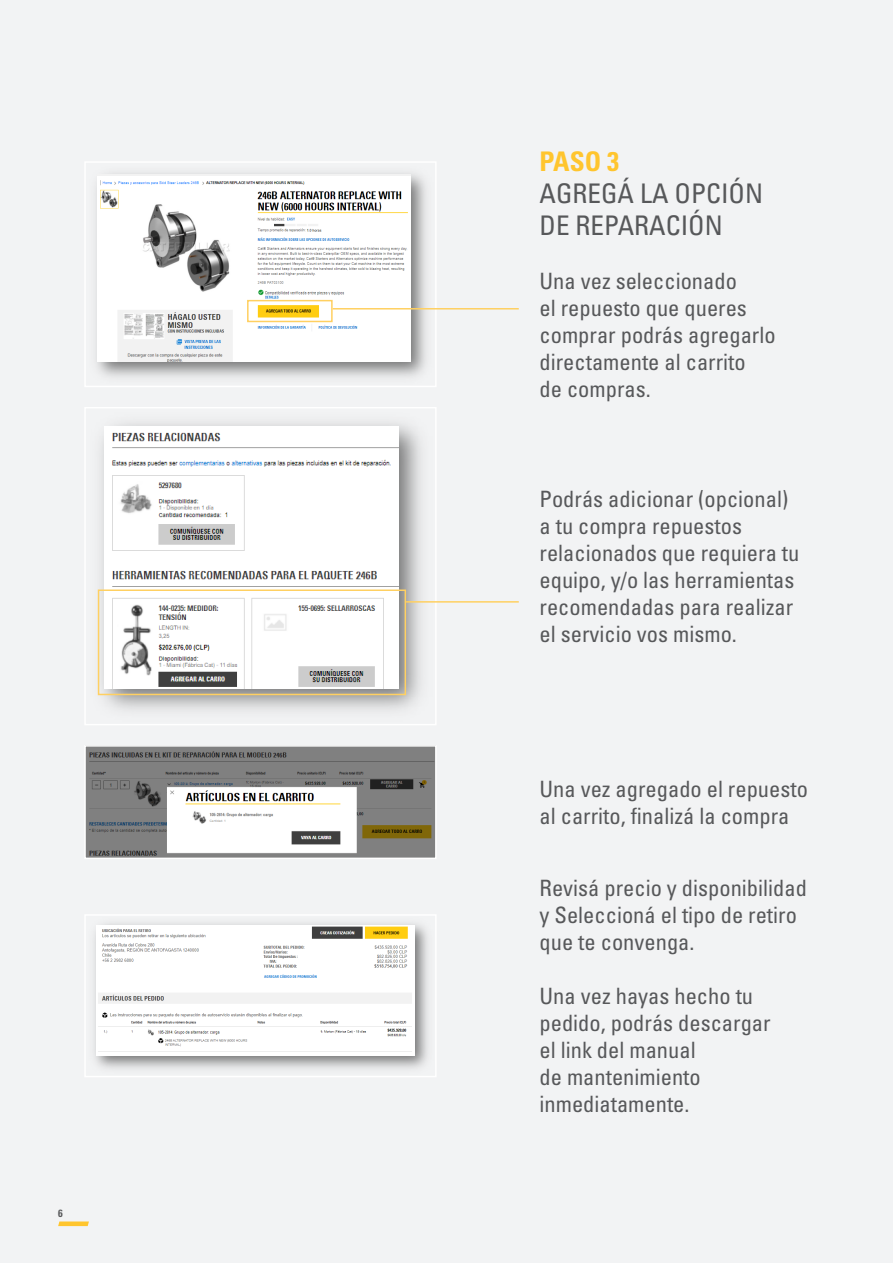
<style>
.page{position:relative;width:893px;height:1263px;background:#f2f3f4}
.page>*{position:absolute;margin:0;border:0;box-sizing:border-box;transform-origin:0 0}
.t1{font:condensed 27px/32.4px "Univers LT Std";color:#57585a}
.t2{font:700 condensed 27px "Univers LT Std";color:#ffc52e}
.t3{font:condensed 22.5px/27px "Univers LT Std";color:#57585a}
.t4{font:700 condensed 10.5px "Univers LT Std";color:#57585a}
</style>
<div class="page">
<svg style="left:58px;top:1221px;width:31px;height:5px"></svg>
<img style="left:96px;top:173px;width:338px;height:204px">
<img style="left:98px;top:175px;width:313px;height:186px">
<div style="left:84px;top:161px;width:353px;height:226px;border:2px solid #fff"></div>
<div style="left:247px;top:300px;width:86px;height:22px;border:2px solid #ffd061"></div>
<hr style="left:333px;top:308px;width:186px;height:1px;background:#ffd061">
<img style="left:97px;top:423px;width:324px;height:287px">
<img style="left:104px;top:427px;width:294px;height:261px">
<div style="left:84px;top:407px;width:353px;height:318px;border:2px solid #fff"></div>
<div style="left:98px;top:589px;width:308px;height:106px;border:2px solid #ffd061"></div>
<hr style="left:406px;top:601px;width:113px;height:2px;background:#ffd061">
<img style="left:87px;top:748px;width:347px;height:108px">
<div style="left:84px;top:745px;width:353px;height:114px;border:2px solid #fff"></div>
<img style="left:94px;top:923px;width:334px;height:146px">
<img style="left:96px;top:926px;width:318px;height:129px">
<div style="left:84px;top:914px;width:353px;height:163px;border:2px solid #fff"></div>
<p class="t4" style="left:58px;top:1207px;width:6px">6</p>
<p class="t2" style="left:539px;top:144px;width:81px">PASO 3</p>
<p class="t1" style="left:539px;top:177px;width:225px">AGREGÁ LA OPCIÓN<br>DE REPARACIÓN</p>
<p class="t3" style="left:539px;top:268px;width:238px">Una vez seleccionado<br>el repuesto que queres comprar podrás agregarlo directamente al carrito<br>de compras.</p>
<p class="t3" style="left:539px;top:485px;width:261px">Podrás adicionar (opcional) a tu compra repuestos relacionados que requiera tu equipo, y/o las herramientas recomendadas para realizar el servicio vos mismo.</p>
<p class="t3" style="left:539px;top:775px;width:270px">Una vez agregado el repuesto al carrito, finalizá la compra</p>
<p class="t3" style="left:539px;top:874px;width:269px">Revisá precio y disponibilidad y Seleccioná el tipo de retiro que te convenga.</p>
<p class="t3" style="left:539px;top:982px;width:233px">Una vez hayas hecho tu pedido, podrás descargar el link del manual<br>de mantenimiento inmediatamente.</p>
</div>
